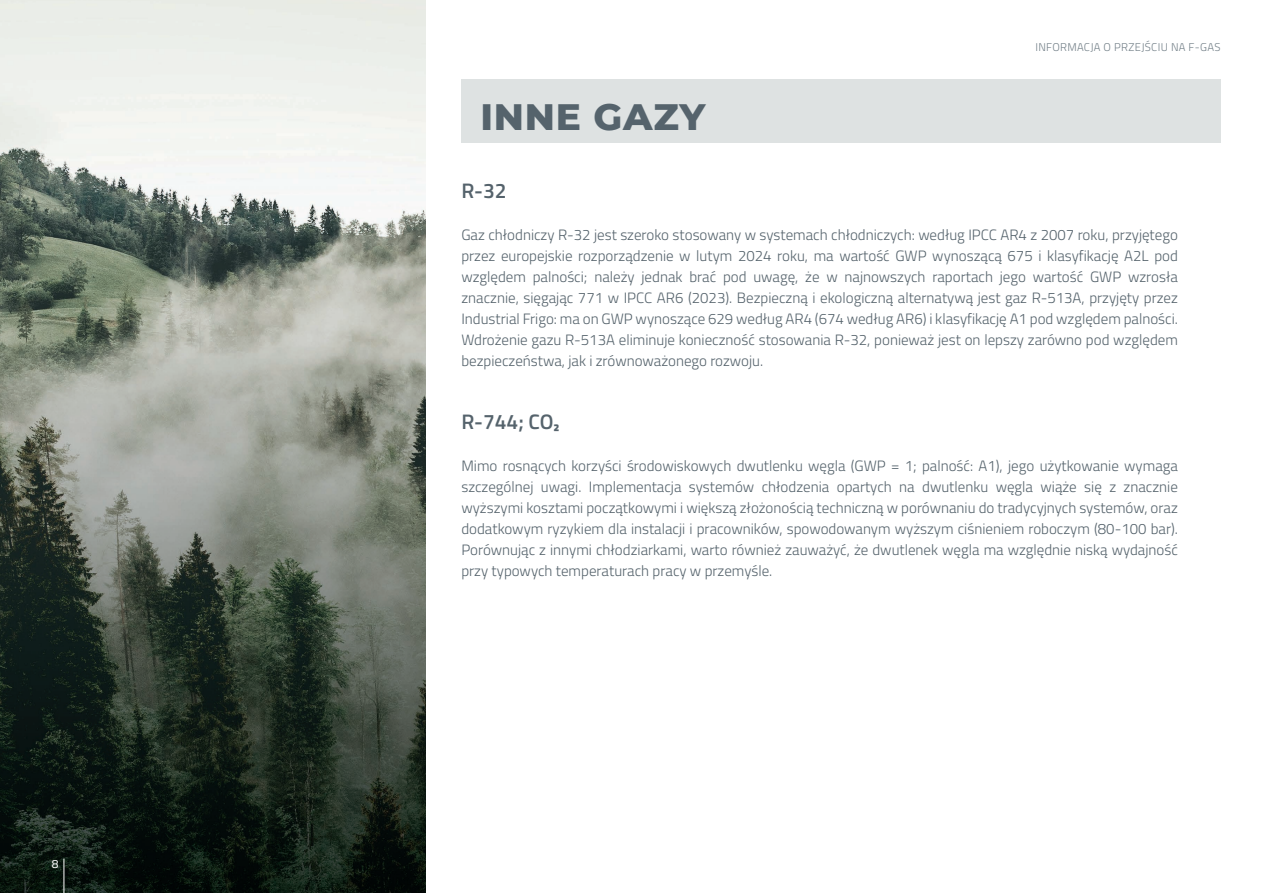
<style>
.page{position:relative;width:1263px;height:893px;background:#fff}
.page>*{position:absolute;margin:0;border:0;box-sizing:border-box;transform-origin:0 0}
.t1{font:800 37.5px "Montserrat";letter-spacing:.02em;color:#55636c}
.t2{font:600 21px "Titillium Web";color:#55636c}
.t3{font:300 15px/21px "Titillium Web";color:#55636c;text-align:justify}
.t4{font:12px "Titillium Web";color:#fff}
.t5{font:300 11.25px "Titillium Web";letter-spacing:.03em;color:#727f87}
</style>
<div class="page">
<img style="left:0;top:0;width:425px;height:893px">
<hr style="left:64px;top:858px;width:1px;height:35px;background:#fff">
<div style="left:461px;top:79px;width:759px;height:64px;background:#dee2e2"></div>
<p class="t4" style="left:52px;top:854px;width:8px">8</p>
<h1 class="t1" style="left:480px;top:89px;width:227px">INNE GAZY</h1>
<p class="t5" style="left:1035px;top:39px;width:187px">INFORMACJA O PRZEJŚCIU NA F-GAS</p>
<h2 class="t2" style="left:461px;top:175px;width:47px">R-32</h2>
<p class="t3" style="left:461px;top:224px;width:718px">Gaz chłodniczy R-32 jest szeroko stosowany w systemach chłodniczych: według IPCC AR4 z 2007 roku, przyjętego przez europejskie rozporządzenie w lutym 2024 roku, ma wartość GWP wynoszącą 675 i klasyfikację A2L pod względem palności; należy jednak brać pod uwagę, że w najnowszych raportach jego wartość GWP wzrosła znacznie, sięgając 771 w IPCC AR6 (2023). Bezpieczną i ekologiczną alternatywą jest gaz R-513A, przyjęty przez Industrial Frigo: ma on GWP wynoszące 629 według AR4 (674 według AR6) i klasyfikację A1 pod względem palności.<br>Wdrożenie gazu R-513A eliminuje konieczność stosowania R-32, ponieważ jest on lepszy zarówno pod względem bezpieczeństwa, jak i zrównoważonego rozwoju.</p>
<h2 class="t2" style="left:461px;top:406px;width:100px">R-744; CO₂</h2>
<p class="t3" style="left:461px;top:455px;width:718px">Mimo rosnących korzyści środowiskowych dwutlenku węgla (GWP = 1; palność: A1), jego użytkowanie wymaga szczególnej uwagi. Implementacja systemów chłodzenia opartych na dwutlenku węgla wiąże się z znacznie wyższymi kosztami początkowymi i większą złożonością techniczną w porównaniu do tradycyjnych systemów, oraz dodatkowym ryzykiem dla instalacji i pracowników, spowodowanym wyższym ciśnieniem roboczym (80-100 bar).<br>Porównując z innymi chłodziarkami, warto również zauważyć, że dwutlenek węgla ma względnie niską wydajność przy typowych temperaturach pracy w przemyśle.</p>
</div>
